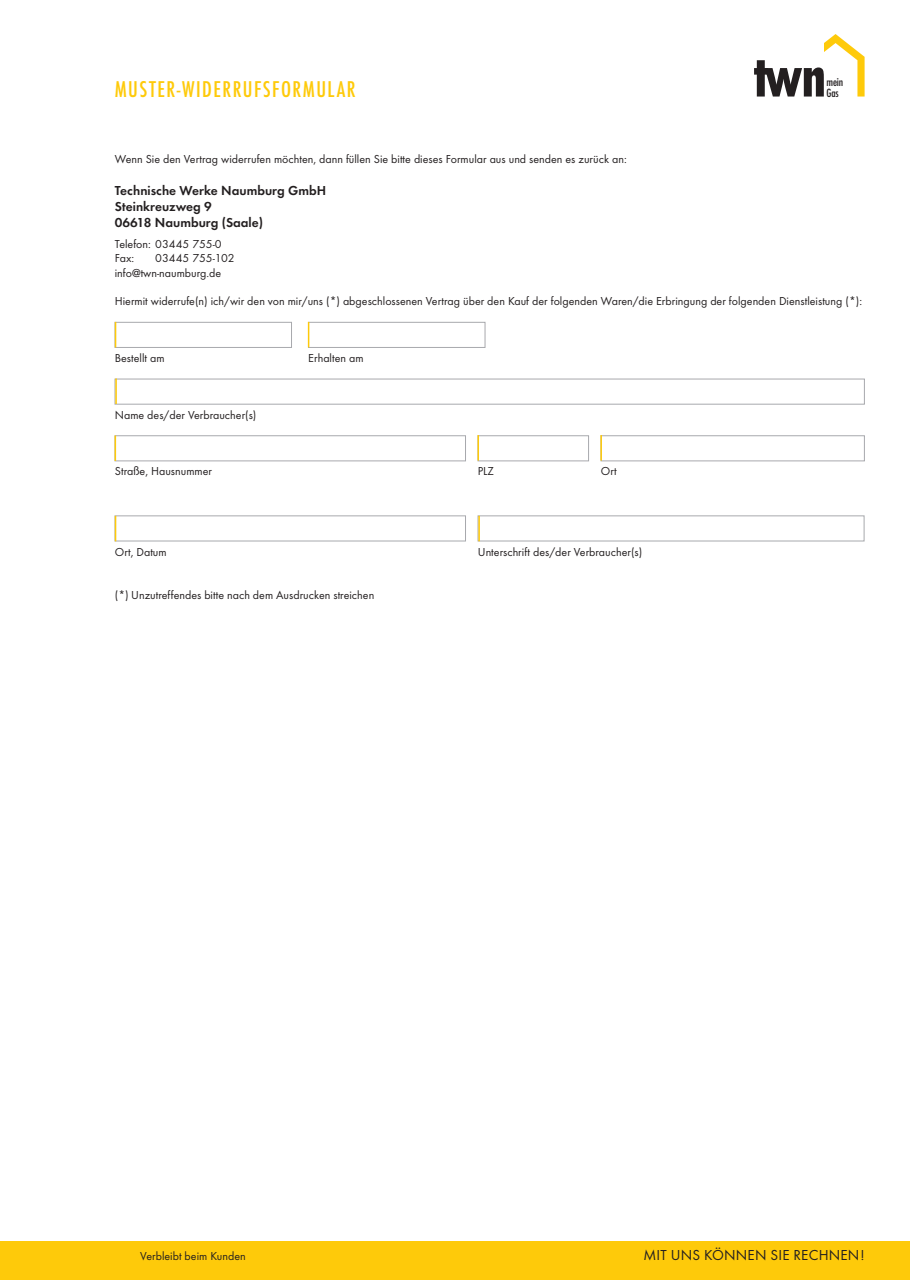
<style>
.page{position:relative;width:910px;height:1280px;background:#fff}
.page>*{position:absolute;margin:0;border:0;box-sizing:border-box;transform-origin:0 0}
.t1{font:500 condensed 21px "Futura";letter-spacing:.07em;color:#feca0a}
.t2{font:15px "Futura T";letter-spacing:.01em;color:#231f20}
.t3{font:600 13.5px/16.2px "Futura T";color:#231f20}
.t4{font:12px/14.4px "Futura T";color:#231f20}
.t5{font:500 condensed 10.95px/10.9px "Futura";color:#231f20}
</style>
<div class="page">
<div style="left:0;top:1242px;width:910px;height:38px;background:#feca0a"></div>
<div style="left:115px;top:322px;width:177px;height:26px;border:1px solid #a8a9ad"></div>
<div style="left:308px;top:322px;width:177px;height:26px;border:1px solid #a8a9ad"></div>
<div style="left:115px;top:379px;width:750px;height:25px;border:1px solid #a8a9ad"></div>
<div style="left:115px;top:436px;width:351px;height:25px;border:1px solid #a8a9ad"></div>
<div style="left:478px;top:436px;width:111px;height:25px;border:1px solid #a8a9ad"></div>
<div style="left:601px;top:436px;width:264px;height:25px;border:1px solid #a8a9ad"></div>
<div style="left:115px;top:516px;width:351px;height:25px;border:1px solid #a8a9ad"></div>
<div style="left:478px;top:516px;width:386px;height:25px;border:1px solid #a8a9ad"></div>
<hr style="left:115px;top:378px;width:2px;height:26px;background:#feca0a">
<hr style="left:600px;top:435px;width:2px;height:25px;background:#feca0a">
<hr style="left:477px;top:435px;width:2px;height:25px;background:#feca0a">
<svg style="left:115px;top:435px;width:1px;height:26px"></svg>
<svg style="left:115px;top:516px;width:1px;height:25px"></svg>
<hr style="left:478px;top:516px;width:2px;height:25px;background:#feca0a">
<svg style="left:115px;top:322px;width:1px;height:25px"></svg>
<svg style="left:308px;top:322px;width:1px;height:25px"></svg>
<svg style="left:754px;top:34px;width:111px;height:63px"></svg>
<h1 class="t1" style="left:115px;top:76px;width:242px">MUSTER-WIDERRUFSFORMULAR</h1>
<p class="t5" style="left:827px;top:76px;width:18px">MEIN<br>GAS</p>
<p class="t4" style="left:115px;top:151px;width:513px">Wenn Sie den Vertrag widerrufen möchten, dann füllen Sie bitte dieses Formular aus und senden es zurück an:</p>
<p class="t3" style="left:115px;top:182px;width:213px">Technische Werke Naumburg GmbH<br>Steinkreuzweg 9<br>06618 Naumburg (Saale)</p>
<p class="t4" style="left:115px;top:236px;width:108px">Telefon: 03445 755-0<br>Fax:</p>
<p class="t4" style="left:115px;top:251px;width:121px;text-indent:40px">03445 755-102 info@twn-naumburg.de</p>
<p class="t4" style="left:115px;top:294px;width:749px">Hiermit widerrufe(n) ich/wir den von mir/uns (*) abgeschlossenen Vertrag über den Kauf der folgenden Waren/die Erbringung der folgenden Dienstleistung (*):</p>
<p class="t4" style="left:115px;top:351px;width:51px">Bestellt am</p>
<p class="t4" style="left:308px;top:351px;width:57px">Erhalten am</p>
<p class="t4" style="left:115px;top:407px;width:143px">Name des/der Verbraucher(s)</p>
<p class="t4" style="left:115px;top:464px;width:99px">Straße, Hausnummer</p>
<p class="t4" style="left:478px;top:464px;width:18px">PLZ</p>
<p class="t4" style="left:601px;top:464px;width:17px">Ort</p>
<p class="t4" style="left:115px;top:544px;width:53px">Ort, Datum</p>
<p class="t4" style="left:478px;top:544px;width:166px">Unterschrift des/der Verbraucher(s)</p>
<p class="t4" style="left:115px;top:587px;width:261px">(*) Unzutreffendes bitte nach dem Ausdrucken streichen</p>
<p class="t4" style="left:140px;top:1248px;width:107px">Verbleibt beim Kunden</p>
<p class="t2" style="left:643px;top:1246px;width:38px">Mit uns</p>
<p class="t2" style="left:704px;top:1246px;width:32px">können</p>
<p class="t2" style="left:771px;top:1246px;width:59px">Sie rechnen</p>
<p class="t2" style="left:860px;top:1246px;width:6px">!</p>
</div>
